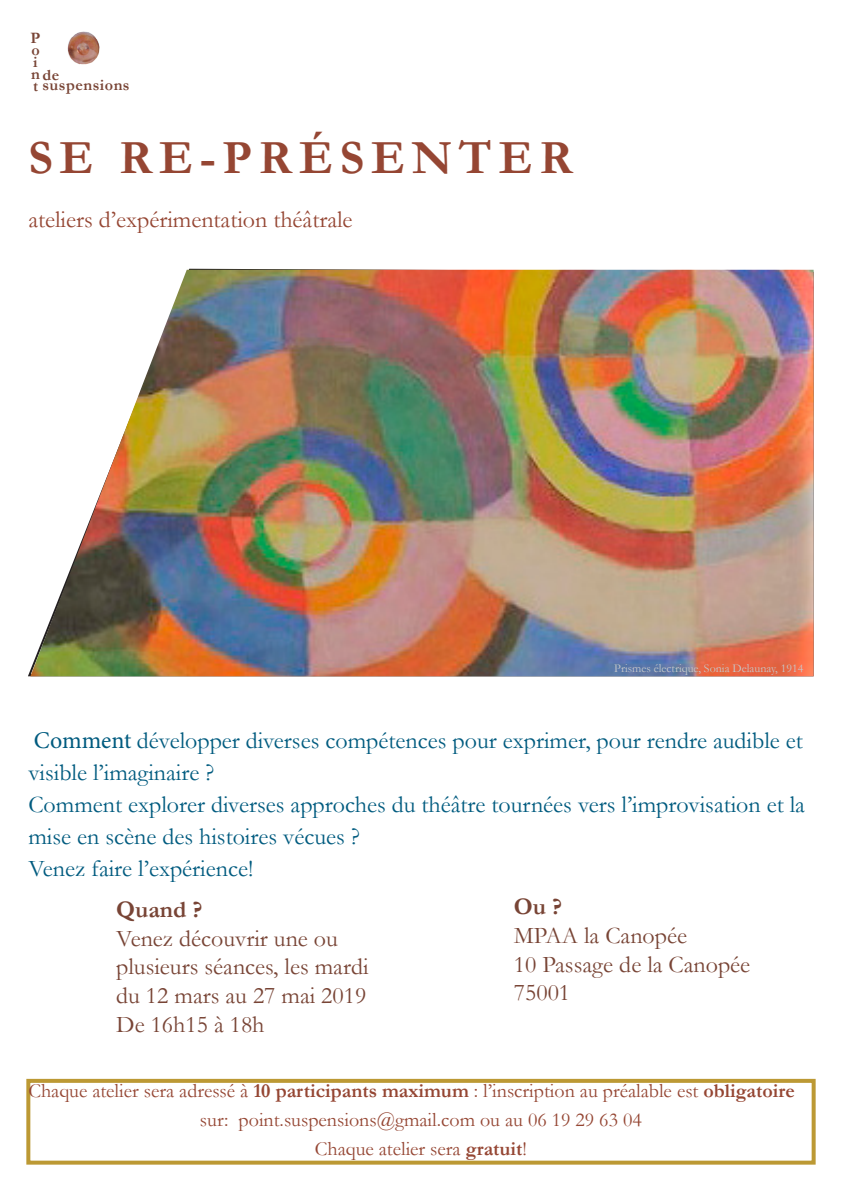
<style>
.page{position:relative;width:842px;height:1191px;background:#fff}
.page>*{position:absolute;margin:0;border:0;box-sizing:border-box;transform-origin:0 0}
.t1{font:700 48px "Garamond";letter-spacing:.14em;color:#954633}
.t2{font:24px/32px "Garamond";color:#005b7f}
.t3{font:24px/28.8px "Garamond";color:#784435}
.t4{font:24px "Garamond";color:#954633}
.t5{font:700 24px "Garamond";color:#784435}
.t6{font:20px "Garamond";color:#954633}
.t7{font:700 16px/12.2px "Garamond";letter-spacing:.03em;color:#784435}
.t8{font:12px "Garamond";color:#c7c8ca}
.s1{font-family:"Minion Pro"}
.s2{font-weight:700}
</style>
<div class="page">
<img style="left:30px;top:270px;width:784px;height:406px">
<div style="left:26px;top:1078px;width:790px;height:86px;border:4px solid #bc9934"></div>
<img style="left:67px;top:31px;width:33px;height:34px">
<p class="t7" style="left:31px;top:32px;width:30px">P<br>o<br>i nde</p>
<p class="t7" style="left:33px;top:79px;width:98px">t suspensions</p>
<h1 class="t1" style="left:28px;top:125px;width:546px">SE RE-PRÉSENTER</h1>
<p class="t4" style="left:28px;top:203px;width:326px">ateliers d’expérimentation théâtrale</p>
<p class="t8" style="left:614px;top:660px;width:191px">Prismes électrique, Sonia Delaunay, 1914</p>
<p class="t2" style="left:28px;top:724px;width:778px"><span class="s1">Comment</span> développer diverses compétences pour exprimer, pour rendre audible et visible l’imaginaire ?<br>Comment explorer diverses approches du théâtre tournées vers l’improvisation et la mise en scène des histoires vécues ?<br>Venez faire l’expérience!</p>
<p class="t5" style="left:116px;top:893px;width:88px">Quand ?</p>
<p class="t3" style="left:116px;top:923px;width:254px">Venez découvrir une ou plusieurs séances, les mardi du 12 mars au 27 mai 2019<br>De 16h15 à 18h</p>
<p class="t5" style="left:514px;top:890px;width:50px">Ou ?</p>
<p class="t3" style="left:514px;top:920px;width:238px">MPAA la Canopée<br>10 Passage de la Canopée<br>75001</p>
<p class="t6" style="left:28px;top:1077px;width:768px">Chaque atelier sera adressé à <span class="s2">10 participants maximum</span> : l’inscription au préalable est <span class="s2">obligatoire</span></p>
<p class="t6" style="left:200px;top:1106px;width:443px">sur: point.suspensions@gmail.com ou au 06 19 29 63 04</p>
<p class="t6" style="left:315px;top:1135px;width:213px">Chaque atelier sera <span class="s2">gratuit</span>!</p>
</div>
